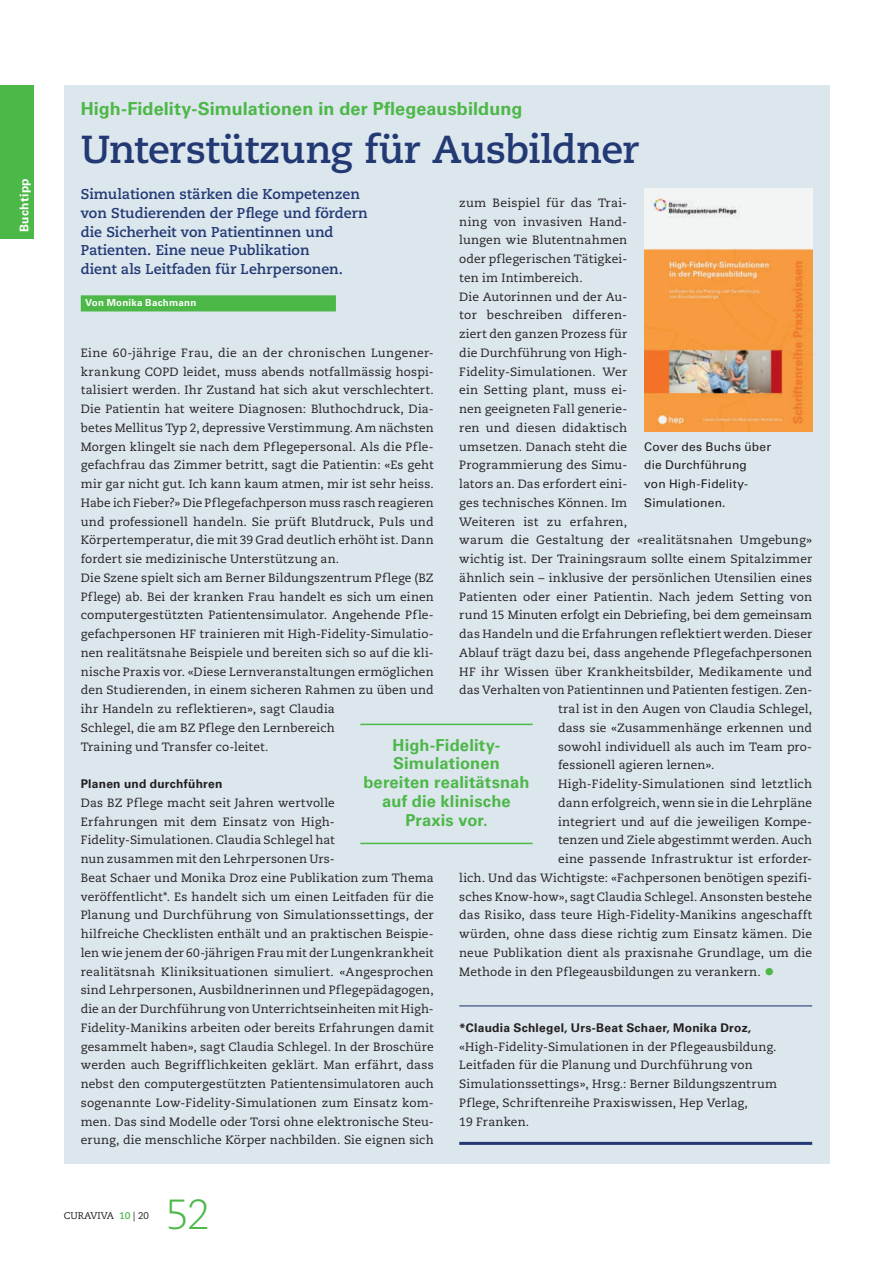
<style>
.page{position:relative;width:893px;height:1263px;background:#fff}
.page>*{position:absolute;margin:0;border:0;box-sizing:border-box;transform-origin:0 0}
.t1{font:300 42px "Caecilia LT Std";color:#4cb848}
.t2{font:700 39px "Caecilia LT Std";letter-spacing:-.015em;color:#223974}
.t3{font:700 18px "Univers LT Std";letter-spacing:.005em;color:#4cb848}
.t4{font:700 16.5px/18.8px "Univers LT Std";letter-spacing:.01em;color:#4cb848;text-align:center}
.t5{font:700 14.25px/18.8px "Caecilia LT Std";color:#223974}
.t6{font:12px/18.8px "Caecilia LT Std";letter-spacing:.015em;color:#231f20}
.t7{font:700 12px "Univers LT Std";letter-spacing:.02em;color:#231f20}
.t8{font:12px/18.8px "Univers LT Std";letter-spacing:.015em;color:#231f20}
.t9{font:700 12px "Univers LT Std";letter-spacing:.02em;color:#fff}
.t10{font:700 9.75px "Univers LT Std";letter-spacing:.025em;color:#fff}
.t11{font:9.75px "Caecilia LT Std";color:#231f20}
.s1{font-size:21px;color:#4cb848}
.s2{font-weight:700;color:#4cb848}
</style>
<div class="page">
<div style="left:0;top:85px;width:34px;height:153px;background:#4cb848"></div>
<div style="left:64px;top:85px;width:765px;height:1078px;background:#dce6ed"></div>
<div style="left:81px;top:295px;width:255px;height:16px;background:#4cb848"></div>
<hr style="left:459px;top:1005px;width:353px;height:1px;background:#223974">
<hr style="left:459px;top:1142px;width:353px;height:3px;background:#223974">
<img style="left:644px;top:188px;width:168px;height:244px">
<hr style="left:360px;top:724px;width:173px;height:1px;background:#4cb848">
<hr style="left:360px;top:843px;width:173px;height:1px;background:#4cb848">
<h3 class="t3" style="left:81px;top:98px;width:443px">High-Fidelity-Simulationen in der Pflegeausbildung</h3>
<h2 class="t2" style="left:81px;top:126px;width:560px">Unterstützung für Ausbildner</h2>
<p class="t9" style="left:17px;top:232px;width:55px;rotate:-90deg">Buchtipp</p>
<p class="t5" style="left:81px;top:185px;width:288px">Simulationen stärken die Kompetenzen von Studierenden der Pflege und fördern die Sicherheit von Patientinnen und Patienten. Eine neue Publikation<br>dient als Leitfaden für Lehrpersonen.</p>
<p class="t10" style="left:85px;top:297px;width:113px">Von Monika Bachmann</p>
<p class="t6" style="left:459px;top:194px;width:169px">zum Beispiel für das Trai-</p>
<p class="t6" style="left:459px;top:212px;width:169px">ning von invasiven Hand-</p>
<p class="t6" style="left:459px;top:231px;width:169px">lungen wie Blutentnahmen</p>
<p class="t6" style="left:459px;top:250px;width:169px">oder pflegerischen Tätigkei-</p>
<p class="t6" style="left:459px;top:269px;width:125px">ten im Intimbereich.</p>
<p class="t6" style="left:459px;top:287px;width:169px">Die Autorinnen und der Au-</p>
<p class="t6" style="left:459px;top:306px;width:169px">tor beschreiben differen-</p>
<p class="t6" style="left:459px;top:325px;width:169px">ziert den ganzen Prozess für</p>
<p class="t6" style="left:459px;top:344px;width:169px">die Durchführung von High-</p>
<p class="t6" style="left:459px;top:362px;width:169px">Fidelity-Simulationen. Wer</p>
<p class="t6" style="left:459px;top:381px;width:169px">ein Setting plant, muss ei-</p>
<p class="t6" style="left:459px;top:400px;width:169px">nen geeigneten Fall generie-</p>
<p class="t6" style="left:459px;top:419px;width:169px">ren und diesen didaktisch</p>
<p class="t6" style="left:459px;top:437px;width:169px">umsetzen. Danach steht die</p>
<p class="t6" style="left:459px;top:456px;width:169px">Programmierung des Simu-</p>
<p class="t6" style="left:459px;top:475px;width:169px">lators an. Das erfordert eini-</p>
<p class="t6" style="left:459px;top:494px;width:169px">ges technisches Können. Im</p>
<p class="t6" style="left:459px;top:512px;width:169px">Weiteren ist zu erfahren,</p>
<p class="t6" style="left:459px;top:531px;width:354px">warum die Gestaltung der «realitätsnahen Umgebung»</p>
<p class="t6" style="left:459px;top:550px;width:354px">wichtig ist. Der Trainingsraum sollte einem Spitalzimmer</p>
<p class="t6" style="left:459px;top:569px;width:354px">ähnlich sein – inklusive der persönlichen Utensilien eines</p>
<p class="t6" style="left:459px;top:587px;width:354px">Patienten oder einer Patientin. Nach jedem Setting von</p>
<p class="t6" style="left:459px;top:606px;width:354px">rund 15 Minuten erfolgt ein Debriefing, bei dem gemeinsam</p>
<p class="t6" style="left:459px;top:625px;width:354px">das Handeln und die Erfahrungen reflektiert werden. Dieser</p>
<p class="t6" style="left:459px;top:644px;width:354px">Ablauf trägt dazu bei, dass angehende Pflegefachpersonen</p>
<p class="t6" style="left:459px;top:662px;width:354px">HF ihr Wissen über Krankheitsbilder, Medikamente und</p>
<p class="t6" style="left:459px;top:681px;width:354px">das Verhalten von Patientinnen und Patienten festigen. Zen-</p>
<p class="t6" style="left:558px;top:700px;width:256px">tral ist in den Augen von Claudia Schlegel,</p>
<p class="t6" style="left:558px;top:719px;width:256px">dass sie «Zusammenhänge erkennen und</p>
<p class="t6" style="left:558px;top:737px;width:256px">sowohl individuell als auch im Team pro-</p>
<p class="t6" style="left:558px;top:756px;width:158px">fessionell agieren lernen».</p>
<p class="t6" style="left:558px;top:775px;width:256px">High-Fidelity-Simulationen sind letztlich</p>
<p class="t6" style="left:558px;top:794px;width:256px">dann erfolgreich, wenn sie in die Lehrpläne</p>
<p class="t6" style="left:558px;top:812px;width:256px">integriert und auf die jeweiligen Kompe-</p>
<p class="t6" style="left:558px;top:831px;width:256px">tenzen und Ziele abgestimmt werden. Auch</p>
<p class="t6" style="left:558px;top:850px;width:256px">eine passende Infrastruktur ist erforder-</p>
<p class="t6" style="left:459px;top:869px;width:354px">lich. Und das Wichtigste: «Fachpersonen benötigen spezifi-</p>
<p class="t6" style="left:459px;top:887px;width:354px">sches Know-how», sagt Claudia Schlegel. Ansonsten bestehe</p>
<p class="t6" style="left:459px;top:906px;width:354px">das Risiko, dass teure High-Fidelity-Manikins angeschafft</p>
<p class="t6" style="left:459px;top:925px;width:354px">würden, ohne dass diese richtig zum Einsatz kämen. Die</p>
<p class="t6" style="left:459px;top:944px;width:354px">neue Publikation dient als praxisnahe Grundlage, um die</p>
<p class="t6" style="left:459px;top:962px;width:317px">Methode in den Pflegeausbildungen zu verankern. <span class="s1">•</span></p>
<p class="t6" style="left:81px;top:344px;width:354px">Eine 60-jährige Frau, die an der chronischen Lungener&shy;krankung COPD leidet, muss abends notfallmässig hospi&shy;talisiert werden. Ihr Zustand hat sich akut verschlechtert.<br>Die Patientin hat weitere Diagnosen: Bluthochdruck, Dia&shy;betes Mellitus Typ 2, depressive Verstimmung. Am nächsten Morgen klingelt sie nach dem Pflegepersonal. Als die Pfle&shy;gefachfrau das Zimmer betritt, sagt die Patientin: «Es geht mir gar nicht gut. Ich kann kaum atmen, mir ist sehr heiss.<br>Habe ich Fieber?» Die Pflegefachperson muss rasch reagieren und professionell handeln. Sie prüft Blutdruck, Puls und Körpertemperatur, die mit 39 Grad deutlich erhöht ist. Dann fordert sie medizinische Unterstützung an.<br>Die Szene spielt sich am Berner Bildungszentrum Pflege (BZ Pflege) ab. Bei der kranken Frau handelt es sich um einen computergestützten Patientensimulator. Angehende Pfle&shy;gefachpersonen HF trainieren mit High-Fidelity-Simulatio&shy;nen realitätsnahe Beispiele und bereiten sich so auf die kli&shy;nische Praxis vor. «Diese Lernveranstaltungen ermöglichen den Studierenden, in einem sicheren Rahmen zu üben und ihr Handeln zu reflektieren», sagt Claudia<br>Schlegel, die am BZ Pflege den Lernbereich<br>Training und Transfer co-leitet.</p>
<p class="t7" style="left:81px;top:777px;width:143px">Planen und durchführen</p>
<p class="t6" style="left:81px;top:793px;width:354px">Das BZ Pflege macht seit Jahren wertvolle<br>Erfahrungen mit dem Einsatz von High-Fidelity-Simulationen. Claudia Schlegel hat<br>nun zusammen mit den Lehrpersonen Urs-<br>Beat Schaer und Monika Droz eine Publikation zum Thema veröffentlicht*. Es handelt sich um einen Leitfaden für die Planung und Durchführung von Simulationssettings, der hilfreiche Checklisten enthält und an praktischen Beispie&shy;len wie jenem der 60-jährigen Frau mit der Lungenkrankheit realitätsnah Kliniksituationen simuliert. «Angesprochen sind Lehrpersonen, Ausbildnerinnen und Pflegepädagogen, die an der Durchführung von Unterrichtseinheiten mit High-Fidelity-Manikins arbeiten oder bereits Erfahrungen damit gesammelt haben», sagt Claudia Schlegel. In der Broschüre werden auch Begrifflichkeiten geklärt. Man erfährt, dass nebst den computergestützten Patientensimulatoren auch sogenannte Low-Fidelity-Simulationen zum Einsatz kom&shy;men. Das sind Modelle oder Torsi ohne elektronische Steu&shy;erung, die menschliche Körper nachbilden. Sie eignen sich</p>
<p class="t8" style="left:644px;top:437px;width:128px">Cover des Buchs über die Durchführung von High-Fidelity-<br>Simulationen.</p>
<h3 class="t4" style="left:363px;top:736px;width:168px">High-Fidelity-<br>Simulationen bereiten realitätsnah auf die klinische<br>Praxis vor.</h3>
<p class="t7" style="left:459px;top:1021px;width:293px">*Claudia Schlegel, Urs-Beat Schaer, Monika Droz,</p>
<p class="t6" style="left:459px;top:1037px;width:319px">«High-Fidelity-Simulationen in der Pflegeausbildung.<br>Leitfaden für die Planung und Durchführung von Simulationssettings», Hrsg.: Berner Bildungszentrum Pflege, Schriftenreihe Praxiswissen, Hep Verlag,<br>19 Franken.</p>
<p class="t11" style="left:64px;top:1210px;width:87px">CURAVIVA <span class="s2">10</span> | 20</p>
<h1 class="t1" style="left:166px;top:1191px;width:46px">52</h1>
</div>
